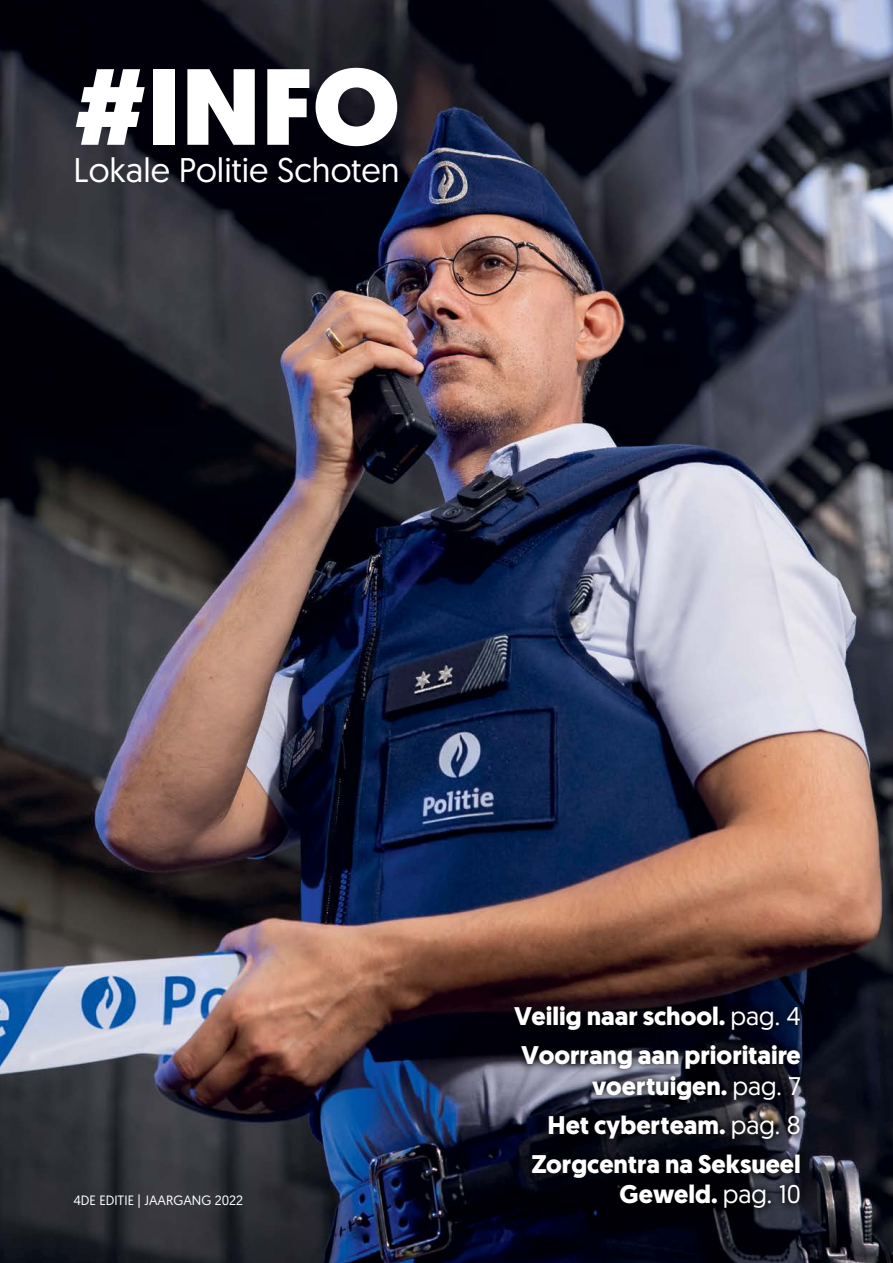
<style>
.page{position:relative;width:893px;height:1263px;background:#fff}
.page>*{position:absolute;margin:0;border:0;box-sizing:border-box;transform-origin:0 0}
.t1{font:900 108px "Geomanist";color:#fff}
.t2{font:34.2px "Geomanist";color:#fff}
.t3{font:700 25.5px/39.2px "Geomanist";color:#fff}
.t4{font:13.5px "Geomanist";color:#fff}
.s1{font-weight:400}
</style>
<div class="page">
<img style="left:0;top:0;width:893px;height:1263px">
<div style="left:506px;top:997px;width:304px;height:220px;background:#000;opacity:.75"></div>
<h1 class="t1" style="left:73px;top:34px;width:328px">#INFO</h1>
<h2 class="t2" style="left:73px;top:148px;width:328px">Lokale Politie Schoten</h2>
<p class="t4" style="left:73px;top:1191px;width:171px">4DE EDITIE | JAARGANG 2022</p>
<p class="t3" style="left:514px;top:996px;width:288px">Veilig naar school. <span class="s1">pag. 4<br></span>Voorrang aan prioritaire</p>
<p class="t3" style="left:531px;top:1066px;width:271px;text-align:right">voertuigen. <span class="s1">pag. 7<br></span>Het cyberteam. <span class="s1">pag. 8<br></span>Zorgcentra na Seksueel</p>
<p class="t3" style="left:620px;top:1175px;width:183px">Geweld. <span class="s1">pag. 10</span></p>
</div>
